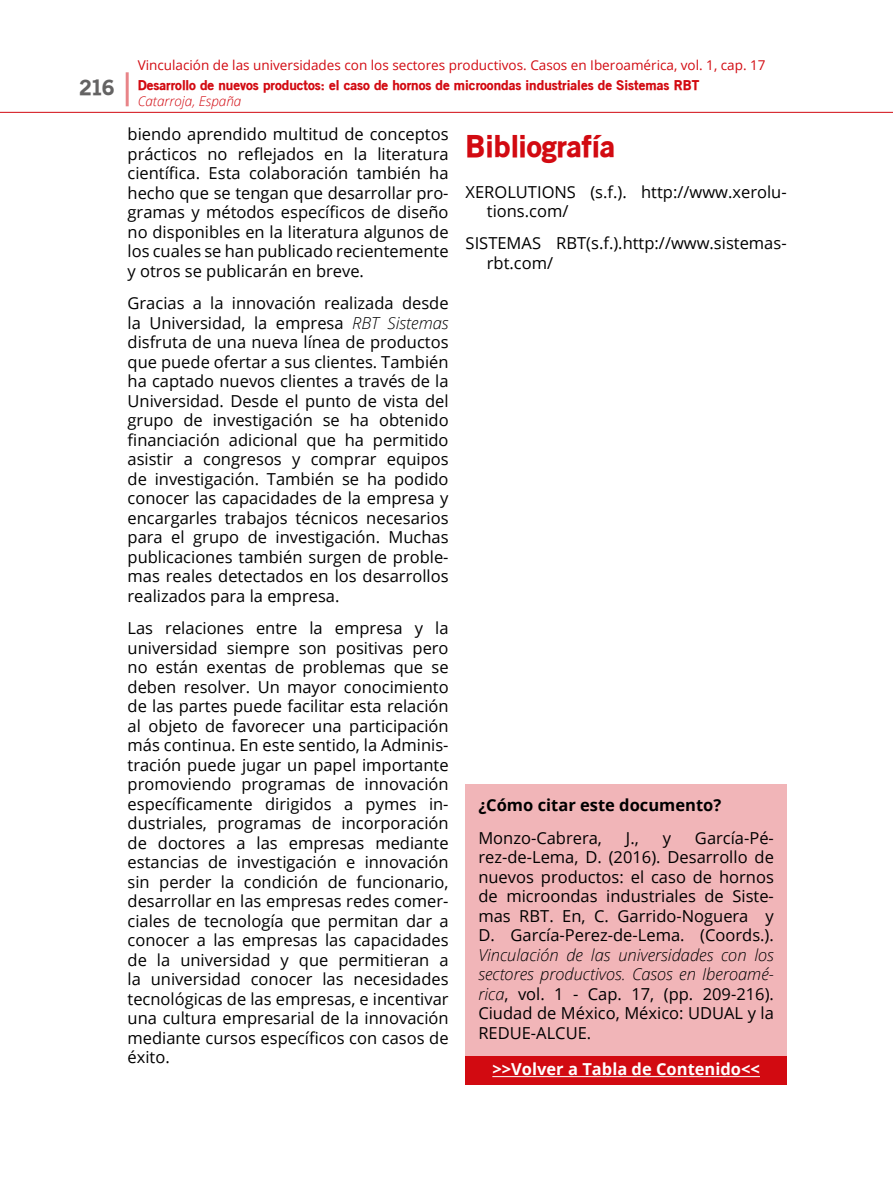
<style>
.page{position:relative;width:893px;height:1191px;background:#fff}
.page>*{position:absolute;margin:0;border:0;box-sizing:border-box;transform-origin:0 0}
.t1{font:900 30px "Old Sans";color:#d20a11}
.t2{font:16.5px/19.5px "Open Sans";color:#000;text-align:justify}
.t3{font:italic 300 16.5px/19.5px "Open Sans";color:#000;text-align:justify}
.t4{font:700 16.5px "Open Sans";color:#fff}
.t5{font:700 16.5px "Open Sans";color:#000}
.t6{font:13.5px "Open Sans";color:#d20a11}
.t7{font:900 13.5px "Old Sans";color:#d20a11}
.t8{font:italic 300 13.5px "Open Sans";color:#d20a11}
.s1{font-size:21px;color:#646363}
.s2{font-weight:300;font-style:italic}
.s3{font-weight:400;font-style:normal}
</style>
<div class="page">
<hr style="left:0;top:112px;width:893px;height:1px;background:#d20a11">
<hr style="left:126px;top:72px;width:3px;height:34px;background:#d20a11">
<div style="left:466px;top:784px;width:321px;height:273px;background:#f1b5b8"></div>
<div style="left:466px;top:1055px;width:321px;height:29px;background:#d20a11"></div>
<hr style="left:492px;top:1076px;width:268px;height:1px;background:#fff">
<p class="t6" style="left:138px;top:56px;width:629px">Vinculación de las universidades con los sectores productivos. Casos en Iberoamérica, vol. 1, cap. 17</p>
<p class="t7" style="left:79px;top:76px;width:622px"><span class="s1">216</span> Desarrollo de nuevos productos: el caso de hornos de microondas industriales de Sistemas RBT</p>
<p class="t8" style="left:138px;top:92px;width:105px">Catarroja, España</p>
<p class="t2" style="left:128px;top:124px;width:323px">biendo aprendido multitud de conceptos prácticos no reflejados en la literatura científica. Esta colaboración también ha hecho que se tengan que desarrollar pro&shy;gramas y métodos específicos de diseño no disponibles en la literatura algunos de los cuales se han publicado recientemente y otros se publicarán en breve.</p>
<p class="t2" style="left:128px;top:293px;width:323px">Gracias a la innovación realizada desde la Universidad, la empresa <span class="s2">RBT Sistemas </span>disfruta de una nueva línea de productos que puede ofertar a sus clientes. También ha captado nuevos clientes a través de la Universidad. Desde el punto de vista del grupo de investigación se ha obtenido financiación adicional que ha permitido asistir a congresos y comprar equipos de investigación. También se ha podido conocer las capacidades de la empresa y encargarles trabajos técnicos necesarios para el grupo de investigación. Muchas publicaciones también surgen de proble&shy;mas reales detectados en los desarrollos realizados para la empresa.</p>
<p class="t2" style="left:128px;top:618px;width:323px">Las relaciones entre la empresa y la universidad siempre son positivas pero no están exentas de problemas que se deben resolver. Un mayor conocimiento de las partes puede facilitar esta relación al objeto de favorecer una participación más continua. En este sentido, la Adminis&shy;tración puede jugar un papel importante promoviendo programas de innovación específicamente dirigidos a pymes in&shy;dustriales, programas de incorporación de doctores a las empresas mediante estancias de investigación e innovación sin perder la condición de funcionario, desarrollar en las empresas redes comer&shy;ciales de tecnología que permitan dar a conocer a las empresas las capacidades de la universidad y que permitieran a la universidad conocer las necesidades tecnológicas de las empresas, e incentivar una cultura empresarial de la innovación mediante cursos específicos con casos de éxito.</p>
<h1 class="t1" style="left:466px;top:127px;width:151px">Bibliografía</h1>
<p class="t2" style="left:487px;top:181px;width:301px;text-indent:-21px">XEROLUTIONS (s.f.). http://www.xerolu&shy;tions.com/</p>
<p class="t2" style="left:487px;top:233px;width:301px;text-indent:-21px">SISTEMAS RBT(s.f.).http://www.sistemas&shy;rbt.com/</p>
<p class="t5" style="left:478px;top:793px;width:244px">¿Cómo citar este documento?</p>
<p class="t2" style="left:478px;top:827px;width:125px">Monzo-Cabrera,</p>
<p class="t2" style="left:626px;top:827px;width:14px">J.,</p>
<p class="t2" style="left:663px;top:827px;width:10px">y</p>
<p class="t2" style="left:478px;top:827px;width:297px;text-indent:217px">García-Pé&shy;rez-de-Lema, D. (2016). Desarrollo de nuevos productos: el caso de hornos de microondas industriales de Siste&shy;mas RBT. En, C. Garrido-Noguera y D. García-Perez-de-Lema. (Coords.).</p>
<p class="t3" style="left:478px;top:944px;width:297px">Vinculación de las universidades con los sectores productivos. Casos en Iberoamé&shy;rica<span class="s3">, vol. 1 - Cap. 17, (pp. 209-216).<br>Ciudad de México, México: UDUAL y la REDUE-ALCUE.</span></p>
<p class="t4" style="left:492px;top:1057px;width:269px">&gt;&gt;Volver a Tabla de Contenido&lt;&lt;</p>
</div>
